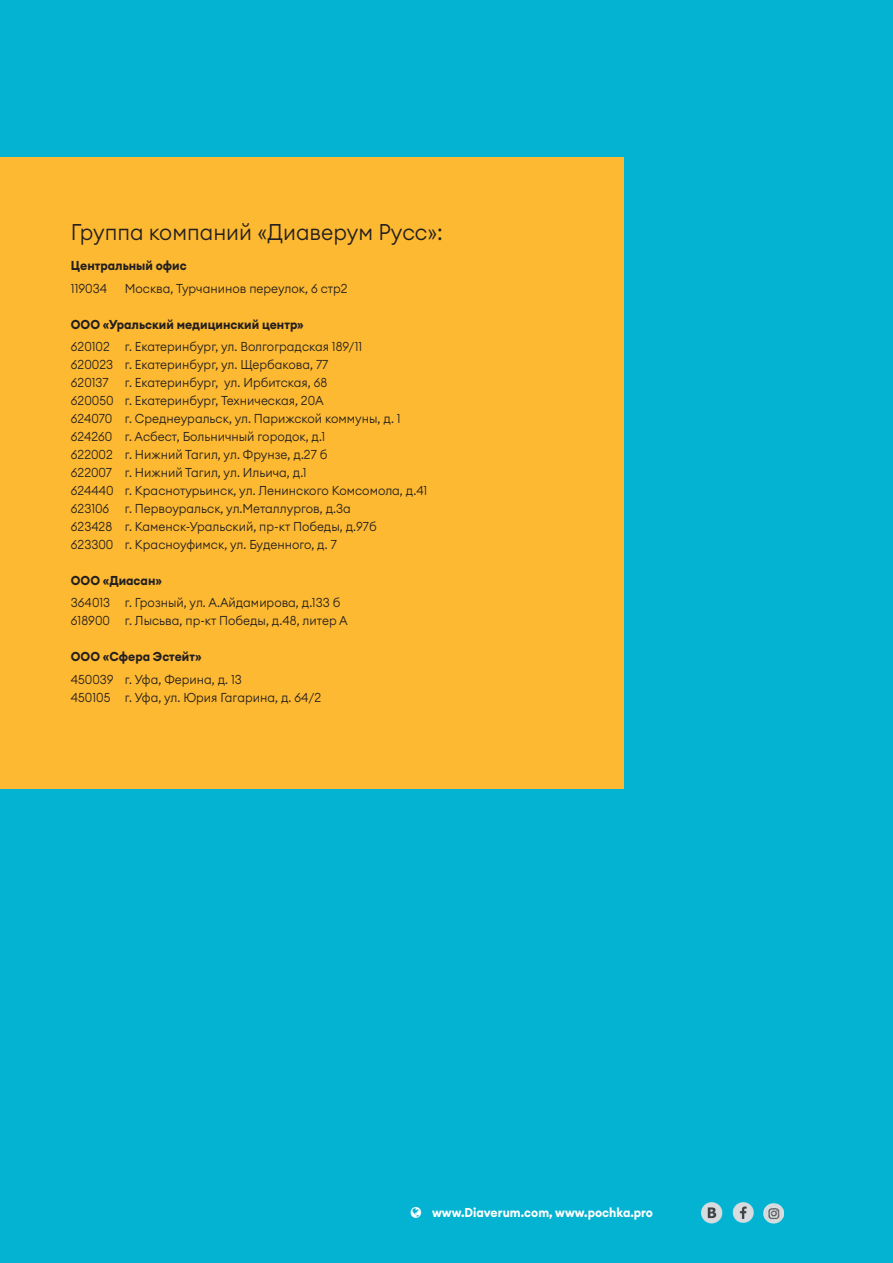
<style>
.page{position:relative;width:893px;height:1263px;background:#03b3d1}
.page>*{position:absolute;margin:0;border:0;box-sizing:border-box;transform-origin:0 0}
.t1{font:300 22.5px "Euclid Circular A";color:#231f20;scale:.95 1}
.t2{font:300 12.75px/18px "Euclid Circular A";color:#231f20;scale:.95 1}
.t3{font:700 12.75px "Euclid Circular A";color:#231f20;scale:.95 1}
.t4{font:700 12.75px "Euclid Circular A";color:#fff;scale:.95 1}
</style>
<div class="page">
<div style="left:0;top:157px;width:624px;height:632px;background:#fdb931"></div>
<img style="left:701px;top:1202px;width:22px;height:22px">
<img style="left:732px;top:1202px;width:22px;height:21px">
<img style="left:763px;top:1203px;width:20px;height:21px">
<h1 class="t1" style="left:71px;top:217px;width:393px">Группа компаний «Диаверум Русс»:</h1>
<p class="t3" style="left:71px;top:258px;width:123px">Центральный офис</p>
<p class="t2" style="left:71px;top:279px;width:40px">119034</p>
<p class="t2" style="left:125px;top:279px;width:236px">Москва, Турчанинов переулок, 6 стр2</p>
<p class="t3" style="left:71px;top:316px;width:247px">ООО «Уральский медицинский центр»</p>
<p class="t2" style="left:71px;top:337px;width:308px">620102 г. Екатеринбург, ул. Волгоградская 189/11<br>620023 г. Екатеринбург, ул. Щербакова, 77<br>620137</p>
<p class="t2" style="left:71px;top:373px;width:377px;text-indent:54px">г. Екатеринбург, ул. Ирбитская, 68<br>620050 г. Екатеринбург, Техническая, 20А<br>624070 г. Среднеуральск, ул. Парижской коммуны, д. 1<br>624260 г. Асбест, Больничный городок, д.1<br>622002 г. Нижний Тагил, ул. Фрунзе, д.27 б<br>622007 г. Нижний Тагил, ул. Ильича, д.1<br>624440 г. Краснотурьинск, ул. Ленинского Комсомола, д.41<br>623106 г. Первоуральск, ул.Металлургов, д.3а<br>623428 г. Каменск-Уральский, пр-кт Победы, д.97б<br>623300 г. Красноуфимск, ул. Буденного, д. 7</p>
<p class="t3" style="left:71px;top:572px;width:97px">ООО «Диасан»</p>
<p class="t2" style="left:71px;top:593px;width:293px">364013 г. Грозный, ул. А.Айдамирова, д.133 б<br>618900 г. Лысьва, пр-кт Победы, д.48, литер А</p>
<p class="t3" style="left:71px;top:648px;width:139px">ООО «Сфера Эстейт»</p>
<p class="t2" style="left:71px;top:670px;width:265px">450039 г. Уфа, Ферина, д. 13<br>450105 г. Уфа, ул. Юрия Гагарина, д. 64/2</p>
<p class="t4" style="left:432px;top:1204px;width:234px">www.Diaverum.com, www.pochka.pro</p>
</div>
